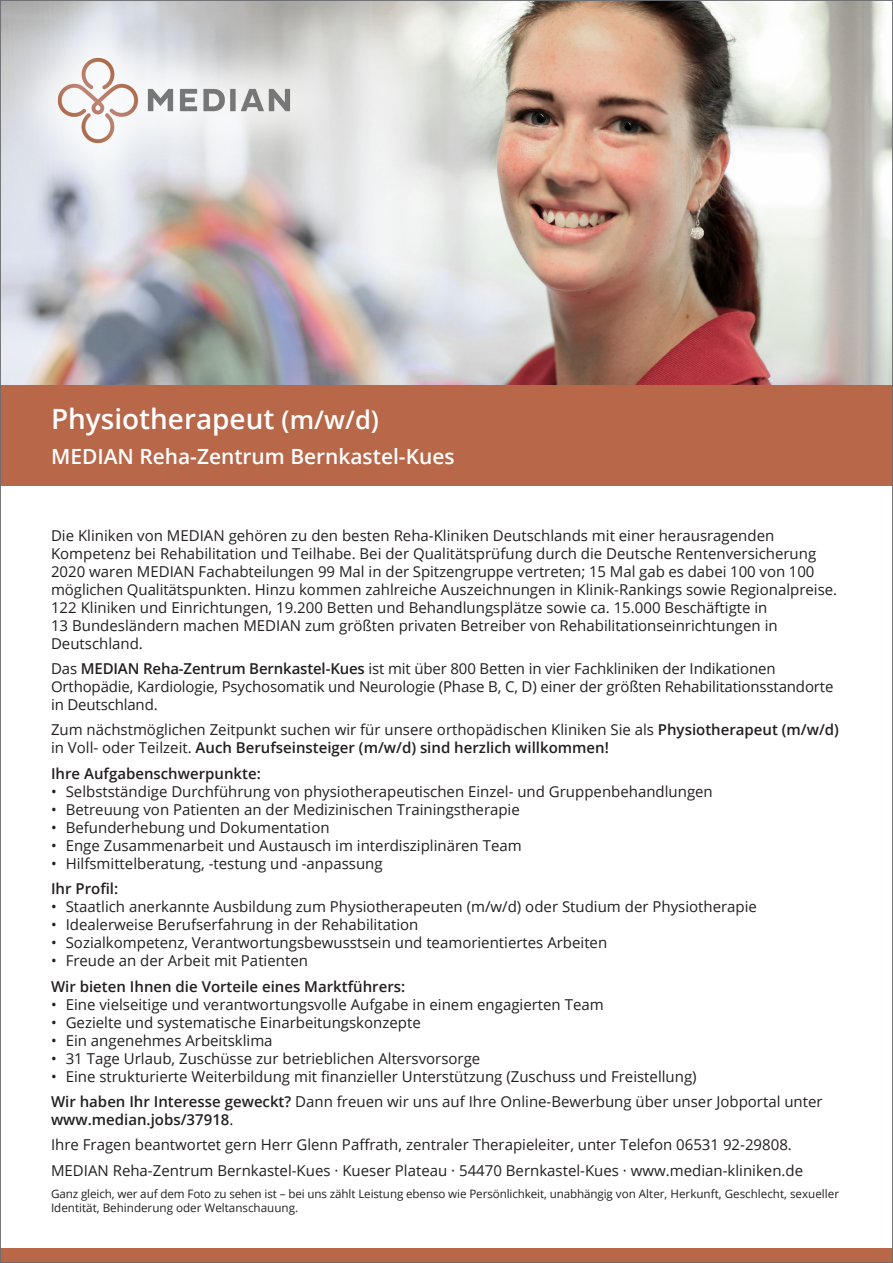
<style>
.page{position:relative;width:893px;height:1263px;background:#fff}
.page>*{position:absolute;margin:0;border:0;box-sizing:border-box;transform-origin:0 0}
.t1{font:600 27.9px "Open Sans";color:#fff}
.t2{font:600 20.85px "Open Sans";color:#fff}
.t3{font:15px/18px "Open Sans";color:#231f20}
.t4{font:600 15px "Open Sans";color:#231f20}
.t5{font:11.7px/14px "Open Sans";letter-spacing:-.01em;color:#231f20}
.s1{font-size:25.5px}
.s2{font-weight:600}
</style>
<div class="page">
<img style="left:2px;top:2px;width:889px;height:384px">
<div style="left:0;top:386px;width:893px;height:100px;background:#b86749"></div>
<div style="left:0;top:1248px;width:893px;height:15px;background:#b86749"></div>
<div style="left:2px;top:3px;width:344px;height:195px;background:#fff;opacity:.75"></div>
<img style="left:51px;top:57px;width:246px;height:88px">
<h1 class="t1" style="left:51px;top:400px;width:330px">Physiotherapeut <span class="s1">(m/w/d)</span></h1>
<h2 class="t2" style="left:51px;top:442px;width:405px">MEDIAN Reha-Zentrum Bernkastel-Kues</h2>
<p class="t3" style="left:51px;top:526px;width:788px">Die Kliniken von MEDIAN gehören zu den besten Reha-Kliniken Deutschlands mit einer herausragenden Kompetenz bei Rehabilitation und Teilhabe. Bei der Qualitätsprüfung durch die Deutsche Rentenversicherung 2020 waren MEDIAN Fachabteilungen 99 Mal in der Spitzengruppe vertreten; 15 Mal gab es dabei 100 von 100 möglichen Qualitätspunkten. Hinzu kommen zahlreiche Auszeichnungen in Klinik-Rankings sowie Regionalpreise.<br>122 Kliniken und Einrichtungen, 19.200 Betten und Behandlungsplätze sowie ca. 15.000 Beschäftigte in<br>13 Bundesländern machen MEDIAN zum größten privaten Betreiber von Rehabilitationseinrichtungen in Deutschland.</p>
<p class="t3" style="left:51px;top:659px;width:784px">Das <span class="s2">MEDIAN Reha-Zentrum Bernkastel-Kues</span> ist mit über 800 Betten in vier Fachkliniken der Indikationen<br>Orthopädie, Kardiologie, Psychosomatik und Neurologie (Phase B, C, D) einer der größten Rehabilitationsstandorte in Deutschland.</p>
<p class="t3" style="left:51px;top:721px;width:789px">Zum nächstmöglichen Zeitpunkt suchen wir für unsere orthopädischen Kliniken Sie als <span class="s2">Physiotherapeut (m/w/d) </span>in Voll- oder Teilzeit. <span class="s2">Auch Berufseinsteiger (m/w/d) sind herzlich willkommen!</span></p>
<p class="t4" style="left:51px;top:763px;width:211px">Ihre Aufgabenschwerpunkte:</p>
<p class="t3" style="left:51px;top:782px;width:663px">• Selbstständige Durchführung von physiotherapeutischen Einzel- und Gruppenbehandlungen</p>
<p class="t3" style="left:51px;top:800px;width:470px">• Betreuung von Patienten an der Medizinischen Trainingstherapie</p>
<p class="t3" style="left:51px;top:818px;width:280px">• Befunderhebung und Dokumentation</p>
<p class="t3" style="left:51px;top:836px;width:472px">• Enge Zusammenarbeit und Austausch im interdisziplinären Team</p>
<p class="t3" style="left:51px;top:854px;width:333px">• Hilfsmittelberatung, -testung und -anpassung</p>
<p class="t4" style="left:51px;top:878px;width:69px">Ihr Profil:</p>
<p class="t3" style="left:51px;top:897px;width:707px">• Staatlich anerkannte Ausbildung zum Physiotherapeuten (m/w/d) oder Studium der Physiotherapie</p>
<p class="t3" style="left:51px;top:915px;width:369px">• Idealerweise Berufserfahrung in der Rehabilitation</p>
<p class="t3" style="left:51px;top:933px;width:558px">• Sozialkompetenz, Verantwortungsbewusstsein und teamorientiertes Arbeiten</p>
<p class="t3" style="left:51px;top:951px;width:258px">• Freude an der Arbeit mit Patienten</p>
<p class="t4" style="left:51px;top:976px;width:356px">Wir bieten Ihnen die Vorteile eines Marktführers:</p>
<p class="t3" style="left:51px;top:995px;width:554px">• Eine vielseitige und verantwortungsvolle Aufgabe in einem engagierten Team</p>
<p class="t3" style="left:51px;top:1013px;width:371px">• Gezielte und systematische Einarbeitungskonzepte</p>
<p class="t3" style="left:51px;top:1031px;width:223px">• Ein angenehmes Arbeitsklima</p>
<p class="t3" style="left:51px;top:1049px;width:431px">• 31 Tage Urlaub, Zuschüsse zur betrieblichen Altersvorsorge</p>
<p class="t3" style="left:51px;top:1063px;width:773px;line-height:25.3px">• Eine strukturierte Weiterbildung mit finanzieller Unterstützung (Zuschuss und Freistellung)<br><span class="s2">Wir haben Ihr Interesse geweckt?</span> Dann freuen wir uns auf Ihre Online-Bewerbung über unser Jobportal unter</p>
<p class="t3" style="left:51px;top:1106px;width:754px;line-height:25.3px"><span class="s2">www.median.jobs/37918</span>.<br>Ihre Fragen beantwortet gern Herr Glenn Paffrath, zentraler Therapieleiter, unter Telefon 06531 92-29808.<br>MEDIAN Reha-Zentrum Bernkastel-Kues · Kueser Plateau · 54470 Bernkastel-Kues · www.median-kliniken.de</p>
<p class="t5" style="left:51px;top:1186px;width:789px">Ganz gleich, wer auf dem Foto zu sehen ist – bei uns zählt Leistung ebenso wie Persönlichkeit, unabhängig von Alter, Herkunft, Geschlecht, sexueller<br>Identität, Behinderung oder Weltanschauung.</p>
</div>
